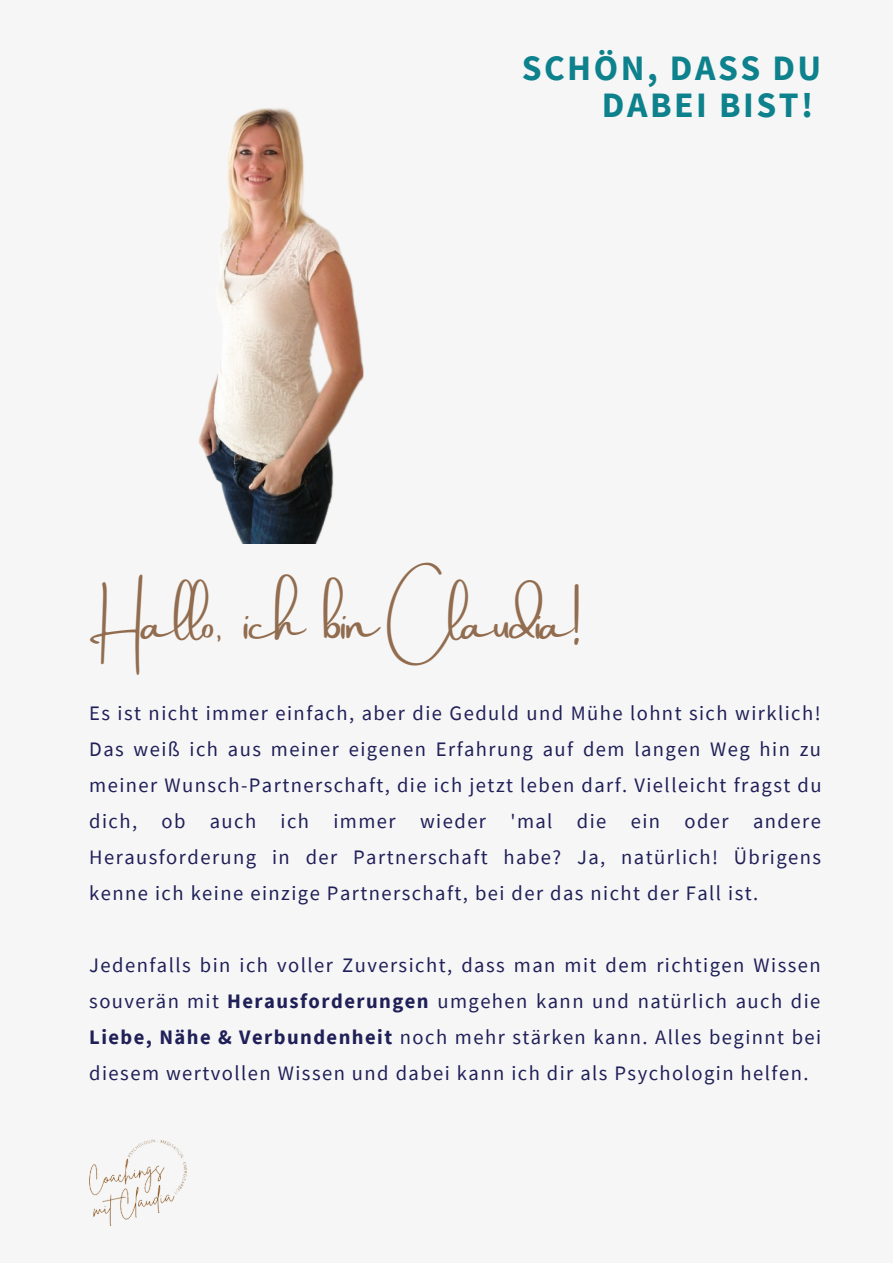
<style>
.page{position:relative;width:893px;height:1264px;background:#fff}
.page>*{position:absolute;margin:0;border:0;box-sizing:border-box;transform-origin:0 0}
.t1{font:46.5px "Amsterdam Two";letter-spacing:-.03em;color:#926c4e}
.t2{font:700 35.7px "Source Sans Pro";letter-spacing:.07em;color:#0d818c}
.t3{font:20.55px/36px "Source Sans Pro";letter-spacing:.07em;color:#202059;text-align:justify}
.s1{font-weight:700}
</style>
<div class="page">
<div style="left:0;top:0;width:892px;height:1262px;background:#f6f6f6"></div>
<img style="left:89px;top:1139px;width:99px;height:87px">
<img style="left:198px;top:108px;width:166px;height:435px">
<p class="t2" style="left:521px;top:45px;width:301px">SCHÖN, DASS DU</p>
<p class="t2" style="left:602px;top:82px;width:213px">DABEI BIST!</p>
<p class="t1" style="left:89px;top:597px;width:493px">Hallo, ich bin Claudia!</p>
<p class="t3" style="left:89px;top:695px;width:733px">Es ist nicht immer einfach, aber die Geduld und Mühe lohnt sich wirklich!<br>Das weiß ich aus meiner eigenen Erfahrung auf dem langen Weg hin zu meiner Wunsch-Partnerschaft, die ich jetzt leben darf. Vielleicht fragst du dich, ob auch ich immer wieder 'mal die ein oder andere Herausforderung in der Partnerschaft habe? Ja, natürlich! Übrigens kenne ich keine einzige Partnerschaft, bei der das nicht der Fall ist.</p>
<p class="t3" style="left:89px;top:947px;width:733px">Jedenfalls bin ich voller Zuversicht, dass man mit dem richtigen Wissen souverän mit <span class="s1">Herausforderungen</span> umgehen kann und natürlich auch die <span class="s1">Liebe, Nähe &amp; Verbundenheit</span> noch mehr stärken kann. Alles beginnt bei diesem wertvollen Wissen und dabei kann ich dir als Psychologin helfen.</p>
</div>
